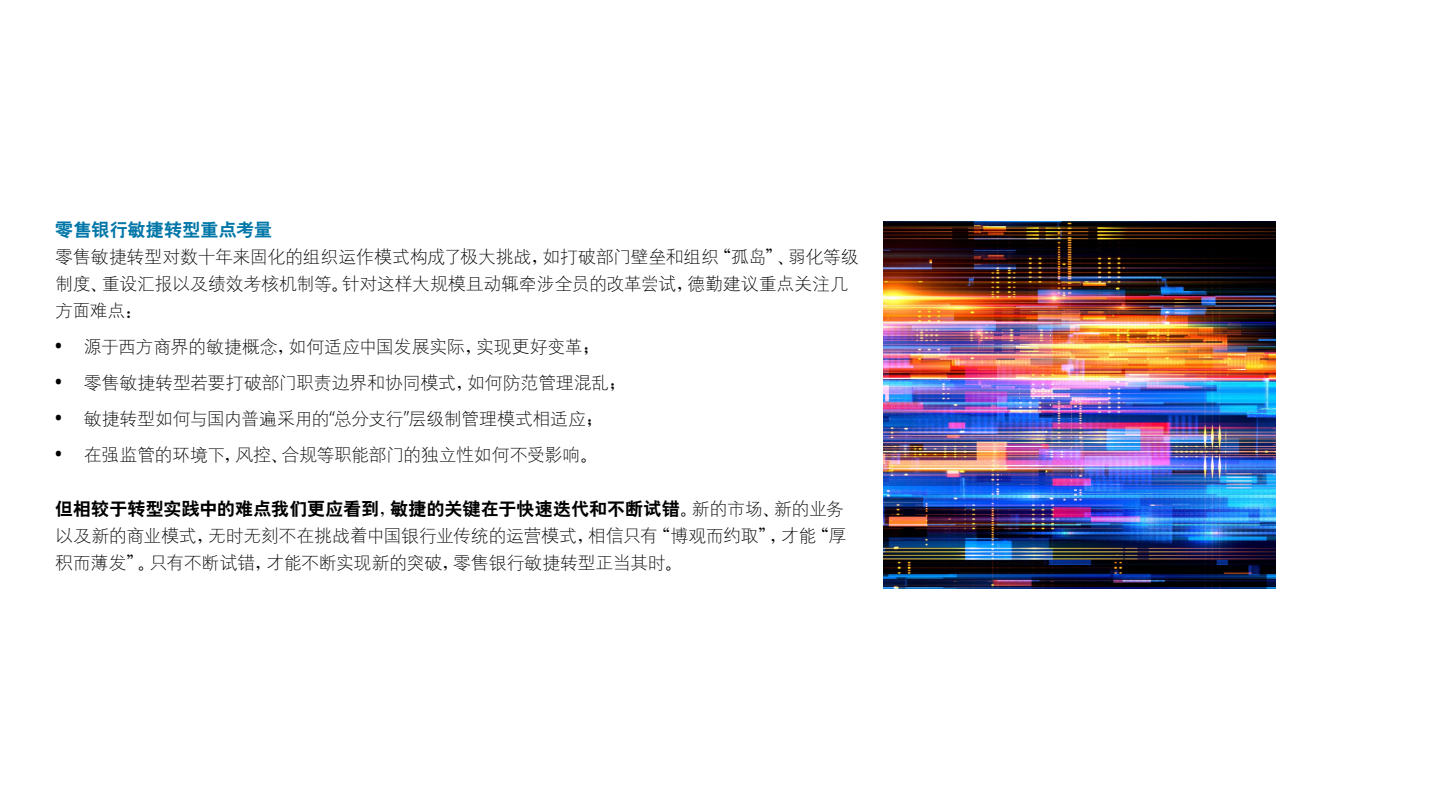
<style>
.page{position:relative;width:1440px;height:810px;background:#fff}
.page>*{position:absolute;margin:0;border:0;box-sizing:border-box;transform-origin:0 0}
.t1{font:18px/27px "H Yg 1 gj";letter-spacing:-.02em;color:#000}
.t2{font:18px "H Yb 2 gj";letter-spacing:.005em;color:#000}
.t3{font:18px "H Yb 2 gj";letter-spacing:.01em;color:#0076a8}
.s1{font-family:"H Ya 6 gj"}
.s2{font-family:"Open Sans";font-weight:700}
.s3{font-family:"Open Sans";font-weight:300}
.s4{font-family:"H Yg 1 gj"}
</style>
<div class="page">
<img style="left:884px;top:221px;width:391px;height:368px">
<p class="t3" style="left:55px;top:221px;width:219px">零售银行敏捷转型重点考量</p>
<p class="t1" style="left:55px;top:243px;width:805px">零售敏捷转型对数十年来固化的组织运作模式构成了极大挑战<span class="s1">，</span>如打破部门壁垒和组织<span class="s1">“</span>孤岛<span class="s1">”、</span>弱化等级制度<span class="s1">、</span>重设汇报以及绩效考核机制等<span class="s1">。</span>针对这样大规模且动辄牵涉全员的改革尝试<span class="s1">，</span>德勤建议重点关注几方面难点<span class="s1">：</span></p>
<p class="t1" style="left:55px;top:333px;width:546px"><span class="s2">•</span> 源于西方商界的敏捷概念<span class="s1">，</span>如何适应中国发展实际<span class="s1">，</span>实现更好变革<span class="s1">；</span></p>
<p class="t1" style="left:55px;top:369px;width:572px"><span class="s2">•</span> 零售敏捷转型若要打破部门职责边界和协同模式<span class="s1">，</span>如何防范管理混乱<span class="s1">；</span></p>
<p class="t1" style="left:55px;top:405px;width:549px"><span class="s2">•</span> 敏捷转型如何与国内普遍采用的<span class="s3">“</span>总分支行<span class="s3">”</span>层级制管理模式相适应<span class="s1">；</span></p>
<p class="t1" style="left:55px;top:441px;width:544px"><span class="s2">•</span> 在强监管的环境下<span class="s1">，</span>风控<span class="s1">、</span>合规等职能部门的独立性如何不受影响<span class="s1">。</span></p>
<p class="t2" style="left:55px;top:500px;width:790px">但相较于转型实践中的难点我们更应看到<span class="s1">，</span>敏捷的关键在于快速迭代和不断试错<span class="s1">。</span><span class="s4">新的市场</span><span class="s1">、</span><span class="s4">新的业务</span></p>
<p class="t1" style="left:55px;top:522px;width:793px">以及新的商业模式<span class="s1">，</span>无时无刻不在挑战着中国银行业传统的运营模式<span class="s1">，</span>相信只有<span class="s1">“</span>博观而约取<span class="s1">”，</span>才能<span class="s1">“</span>厚积而薄发<span class="s1">”。</span>只有不断试错<span class="s1">，</span>才能不断实现新的突破<span class="s1">，</span>零售银行敏捷转型正当其时<span class="s1">。</span></p>
</div>
